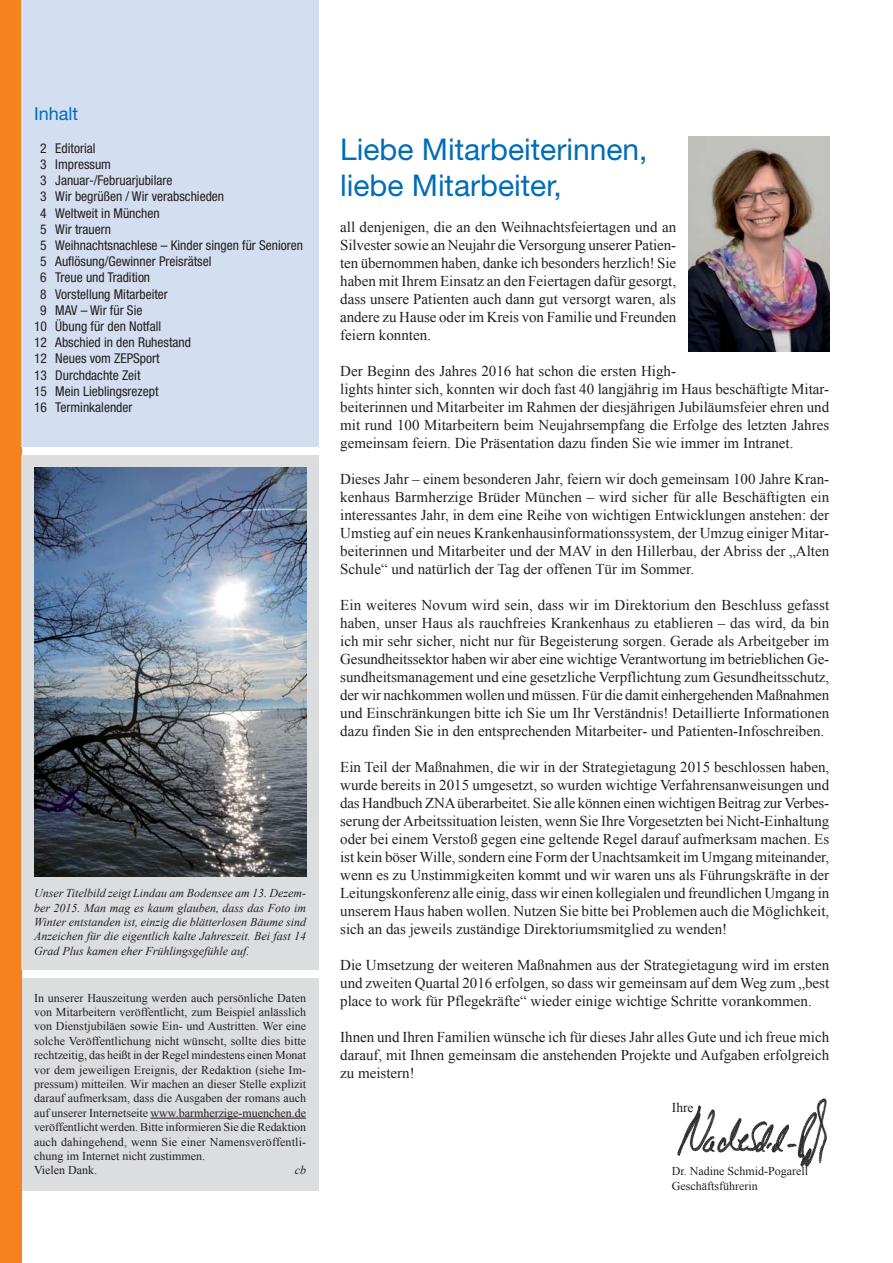
<style>
.page{position:relative;width:893px;height:1263px;background:#fff}
.page>*{position:absolute;margin:0;border:0;box-sizing:border-box;transform-origin:0 0}
.t1{font:30px/36px "Helvetica Neue";color:#006cb7}
.t2{font:18px "Helvetica Neue";color:#006cb7}
.t3{font:15px/18px "Times New Roman";color:#231f20;text-align:justify}
.t4{font:condensed 13.5px "Helvetica Neue";color:#231f20}
.t5{font:13.5px "Times New Roman";color:#231f20}
.t6{font:12px/14.4px "Times New Roman";color:#231f20}
.t7{font:italic 12px/14.4px "Times New Roman";color:#231f20;text-align:justify}
</style>
<div class="page">
<div style="left:21px;top:978px;width:298px;height:213px;background:#dcddde"></div>
<div style="left:0;top:0;width:21px;height:1263px;background:#f5821f"></div>
<div style="left:21px;top:0;width:298px;height:446px;background:#d4def1"></div>
<div style="left:21px;top:455px;width:298px;height:514px;background:#dcddde"></div>
<img style="left:677px;top:1098px;width:150px;height:69px">
<hr style="left:151px;top:1118px;width:155px;height:1px;background:#231f20">
<img style="left:689px;top:136px;width:140px;height:215px">
<img style="left:34px;top:468px;width:272px;height:408px">
<p class="t2" style="left:34px;top:108px;width:46px">Inhalt</p>
<p class="t4" style="left:40px;top:143px;width:57px">2 Editorial</p>
<p class="t4" style="left:40px;top:159px;width:72px">3 Impressum</p>
<p class="t4" style="left:40px;top:176px;width:134px">3 Januar-/Februarjubilare</p>
<p class="t4" style="left:40px;top:192px;width:185px">3 Wir begrüßen / Wir verabschieden</p>
<p class="t4" style="left:40px;top:208px;width:121px">4 Weltweit in München</p>
<p class="t4" style="left:40px;top:224px;width:72px">5 Wir trauern</p>
<p class="t4" style="left:40px;top:240px;width:264px">5 Weihnachtsnachlese – Kinder singen für Senioren</p>
<p class="t4" style="left:40px;top:257px;width:173px">5 Auflösung/Gewinner Preisrätsel</p>
<p class="t4" style="left:40px;top:273px;width:111px">6 Treue und Tradition</p>
<p class="t4" style="left:40px;top:289px;width:129px">8 Vorstellung Mitarbeiter</p>
<p class="t4" style="left:40px;top:305px;width:104px">9 MAV – Wir für Sie</p>
<p class="t4" style="left:34px;top:321px;width:129px">10 Übung für den Notfall</p>
<p class="t4" style="left:34px;top:338px;width:158px">12 Abschied in den Ruhestand</p>
<p class="t4" style="left:34px;top:354px;width:127px">12 Neues vom ZEPSport</p>
<p class="t4" style="left:34px;top:370px;width:108px">13 Durchdachte Zeit</p>
<p class="t4" style="left:34px;top:386px;width:126px">15 Mein Lieblingsrezept</p>
<p class="t4" style="left:34px;top:402px;width:100px">16 Terminkalender</p>
<p class="t7" style="left:34px;top:886px;width:274px">Unser Titelbild zeigt Lindau am Bodensee am 13. Dezem&shy;ber 2015. Man mag es kaum glauben, dass das Foto im Winter entstanden ist, einzig die blätterlosen Bäume sind Anzeichen für die eigentlich kalte Jahreszeit. Bei fast 14<br>Grad Plus kamen eher Frühlingsgefühle auf.</p>
<p class="t6" style="left:34px;top:990px;width:274px">In unserer Hauszeitung werden auch persönliche Daten von Mitarbeitern veröffentlicht, zum Beispiel anlässlich von Dienstjubiläen sowie Ein- und Austritten. Wer eine solche Veröffentlichung nicht wünscht, sollte dies bitte rechtzeitig, das heißt in der Regel mindestens einen Monat vor dem jeweiligen Ereignis, der Redaktion (siehe Im&shy;pressum) mitteilen. Wir machen an dieser Stelle explizit darauf aufmerksam, dass die Ausgaben der romans auch auf unserer Internetseite www.barmherzige-muenchen.de veröffentlicht werden. Bitte informieren Sie die Redaktion auch dahingehend, wenn Sie einer Namensveröffentli&shy;chung im Internet nicht zustimmen.<br>Vielen Dank.</p>
<p class="t7" style="left:295px;top:1163px;width:13px">cb</p>
<h1 class="t1" style="left:340px;top:134px;width:309px">Liebe Mitarbeiterinnen, liebe Mitarbeiter,</h1>
<p class="t3" style="left:340px;top:218px;width:337px">all denjenigen, die an den Weihnachtsfeiertagen und an Silvester sowie an Neujahr die Versorgung unserer Patien&shy;ten übernommen haben, danke ich besonders herzlich! Sie haben mit Ihrem Einsatz an den Feiertagen dafür gesorgt, dass unsere Patienten auch dann gut versorgt waren, als andere zu Hause oder im Kreis von Familie und Freunden feiern konnten.</p>
<p class="t3" style="left:340px;top:362px;width:491px;text-align:left">Der Beginn des Jahres 2016 hat schon die ersten High-<br>lights hinter sich, konnten wir doch fast 40 langjährig im Haus beschäftigte Mitar&shy;beiterinnen und Mitarbeiter im Rahmen der diesjährigen Jubiläumsfeier ehren und mit rund 100 Mitarbeitern beim Neujahrsempfang die Erfolge des letzten Jahres gemeinsam feiern. Die Präsentation dazu finden Sie wie immer im Intranet.</p>
<p class="t3" style="left:340px;top:470px;width:491px">Dieses Jahr – einem besonderen Jahr, feiern wir doch gemeinsam 100 Jahre Kran&shy;kenhaus Barmherzige Brüder München – wird sicher für alle Beschäftigten ein interessantes Jahr, in dem eine Reihe von wichtigen Entwicklungen anstehen: der Umstieg auf ein neues Krankenhausinformationssystem, der Umzug einiger Mitar&shy;beiterinnen und Mitarbeiter und der MAV in den Hillerbau, der Abriss der „Alten Schule“ und natürlich der Tag der offenen Tür im Sommer.</p>
<p class="t3" style="left:340px;top:596px;width:491px">Ein weiteres Novum wird sein, dass wir im Direktorium den Beschluss gefasst haben, unser Haus als rauchfreies Krankenhaus zu etablieren – das wird, da bin ich mir sehr sicher, nicht nur für Begeisterung sorgen. Gerade als Arbeitgeber im Gesundheitssektor haben wir aber eine wichtige Verantwortung im betrieblichen Ge&shy;sundheitsmanagement und eine gesetzliche Verpflichtung zum Gesundheitsschutz, der wir nachkommen wollen und müssen. Für die damit einhergehenden Maßnahmen und Einschränkungen bitte ich Sie um Ihr Verständnis! Detaillierte Informationen dazu finden Sie in den entsprechenden Mitarbeiter- und Patienten-Infoschreiben.</p>
<p class="t3" style="left:340px;top:758px;width:491px">Ein Teil der Maßnahmen, die wir in der Strategietagung 2015 beschlossen haben, wurde bereits in 2015 umgesetzt, so wurden wichtige Verfahrensanweisungen und das Handbuch ZNA überarbeitet. Sie alle können einen wichtigen Beitrag zur Verbes&shy;serung der Arbeitssituation leisten, wenn Sie Ihre Vorgesetzten bei Nicht-Einhaltung oder bei einem Verstoß gegen eine geltende Regel darauf aufmerksam machen. Es ist kein böser Wille, sondern eine Form der Unachtsamkeit im Umgang miteinander, wenn es zu Unstimmigkeiten kommt und wir waren uns als Führungskräfte in der Leitungskonferenz alle einig, dass wir einen kollegialen und freundlichen Umgang in unserem Haus haben wollen. Nutzen Sie bitte bei Problemen auch die Möglichkeit, sich an das jeweils zuständige Direktoriumsmitglied zu wenden!</p>
<p class="t3" style="left:340px;top:956px;width:491px">Die Umsetzung der weiteren Maßnahmen aus der Strategietagung wird im ersten und zweiten Quartal 2016 erfolgen, so dass wir gemeinsam auf dem Weg zum „best place to work für Pflegekräfte“ wieder einige wichtige Schritte vorankommen.</p>
<p class="t3" style="left:340px;top:1028px;width:491px">Ihnen und Ihren Familien wünsche ich für dieses Jahr alles Gute und ich freue mich darauf, mit Ihnen gemeinsam die anstehenden Projekte und Aufgaben erfolgreich zu meistern!</p>
<p class="t5" style="left:672px;top:1100px;width:23px">Ihre</p>
<p class="t6" style="left:672px;top:1164px;width:138px">Dr. Nadine Schmid-Pogarell<br>Geschäftsführerin</p>
</div>
